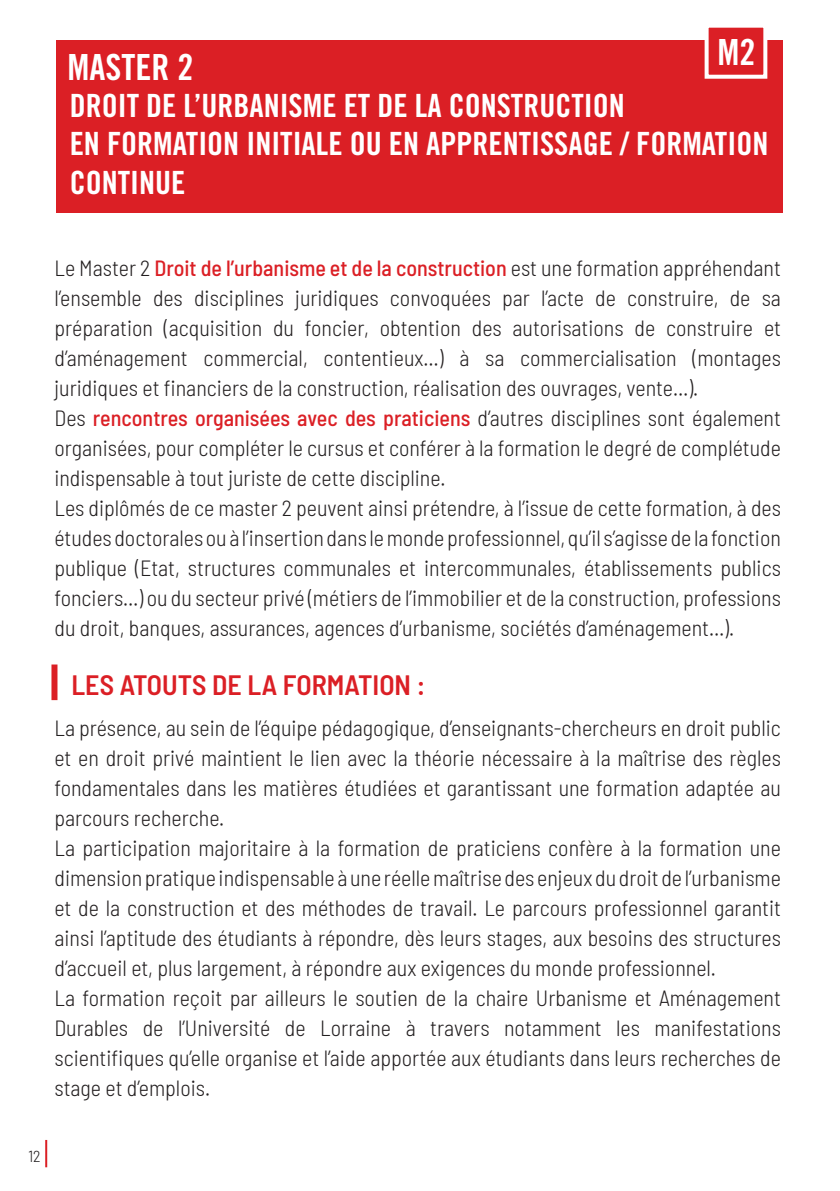
<style>
.page{position:relative;width:840px;height:1191px;background:#fff}
.page>*{position:absolute;margin:0;border:0;box-sizing:border-box;transform-origin:0 0}
.t1{font:36px "Trade Gothic LT Std Bd Cn 20";color:#fff}
.t2{font:32px/38.4px "Trade Gothic LT Std Bd Cn 20";color:#fff}
.t3{font:600 semi-condensed 28px "Barlow";color:#db1f25}
.t4{font:300 semi-condensed 22px/30px "Barlow";color:#231f20}
.t5{font:300 semi-condensed 16px "Barlow";color:#231f20}
.s1{font-weight:500;color:#db1f25}
</style>
<div class="page">
<hr style="left:45px;top:1140px;width:2px;height:27px;background:#db1f25">
<div style="left:57px;top:40px;width:725px;height:173px;background:#db1f25"></div>
<div style="left:704px;top:24px;width:63px;height:55px;background:#db1f25;border:4px solid #fff"></div>
<div style="left:51px;top:664px;width:6px;height:36px;background:#db1f25"></div>
<h1 class="t1" style="left:717px;top:30px;width:39px">M2</h1>
<h1 class="t1" style="left:742px;top:33px;width:31px">L2</h1>
<h1 class="t1" style="left:67px;top:46px;width:127px">MASTER 2</h1>
<h2 class="t2" style="left:70px;top:86px;width:699px">DROIT DE L’URBANISME ET DE LA CONSTRUCTION<br>EN FORMATION INITIALE OU EN APPRENTISSAGE / FORMATION<br>CONTINUE</h2>
<p class="t4" style="left:54px;top:251px;width:727px">Le Master 2 <span class="s1">Droit de l’urbanisme et de la construction</span> est une formation appréhendant l’ensemble des disciplines juridiques convoquées par l’acte de construire, de sa préparation (acquisition du foncier, obtention des autorisations de construire et d’aménagement commercial, contentieux…) à sa commercialisation (montages juridiques et financiers de la construction, réalisation des ouvrages, vente…).<br>Des <span class="s1">rencontres organisées avec des praticiens</span> d’autres disciplines sont également organisées, pour compléter le cursus et conférer à la formation le degré de complétude indispensable à tout juriste de cette discipline.<br>Les diplômés de ce master 2 peuvent ainsi prétendre, à l’issue de cette formation, à des études doctorales ou à l’insertion dans le monde professionnel, qu’il s’agisse de la fonction publique (Etat, structures communales et intercommunales, établissements publics fonciers…) ou du secteur privé (métiers de l’immobilier et de la construction, professions du droit, banques, assurances, agences d’urbanisme, sociétés d’aménagement…).</p>
<p class="t3" style="left:71px;top:664px;width:355px">LES ATOUTS DE LA FORMATION :</p>
<p class="t4" style="left:54px;top:711px;width:727px">La présence, au sein de l’équipe pédagogique, d’enseignants-chercheurs en droit public et en droit privé maintient le lien avec la théorie nécessaire à la maîtrise des règles fondamentales dans les matières étudiées et garantissant une formation adaptée au parcours recherche.<br>La participation majoritaire à la formation de praticiens confère à la formation une dimension pratique indispensable à une réelle maîtrise des enjeux du droit de l’urbanisme et de la construction et des méthodes de travail. Le parcours professionnel garantit ainsi l’aptitude des étudiants à répondre, dès leurs stages, aux besoins des structures d’accueil et, plus largement, à répondre aux exigences du monde professionnel.<br>La formation reçoit par ailleurs le soutien de la chaire Urbanisme et Aménagement Durables de l’Université de Lorraine à travers notamment les manifestations scientifiques qu’elle organise et l’aide apportée aux étudiants dans leurs recherches de stage et d’emplois.</p>
<p class="t5" style="left:28px;top:1144px;width:14px">12</p>
</div>
